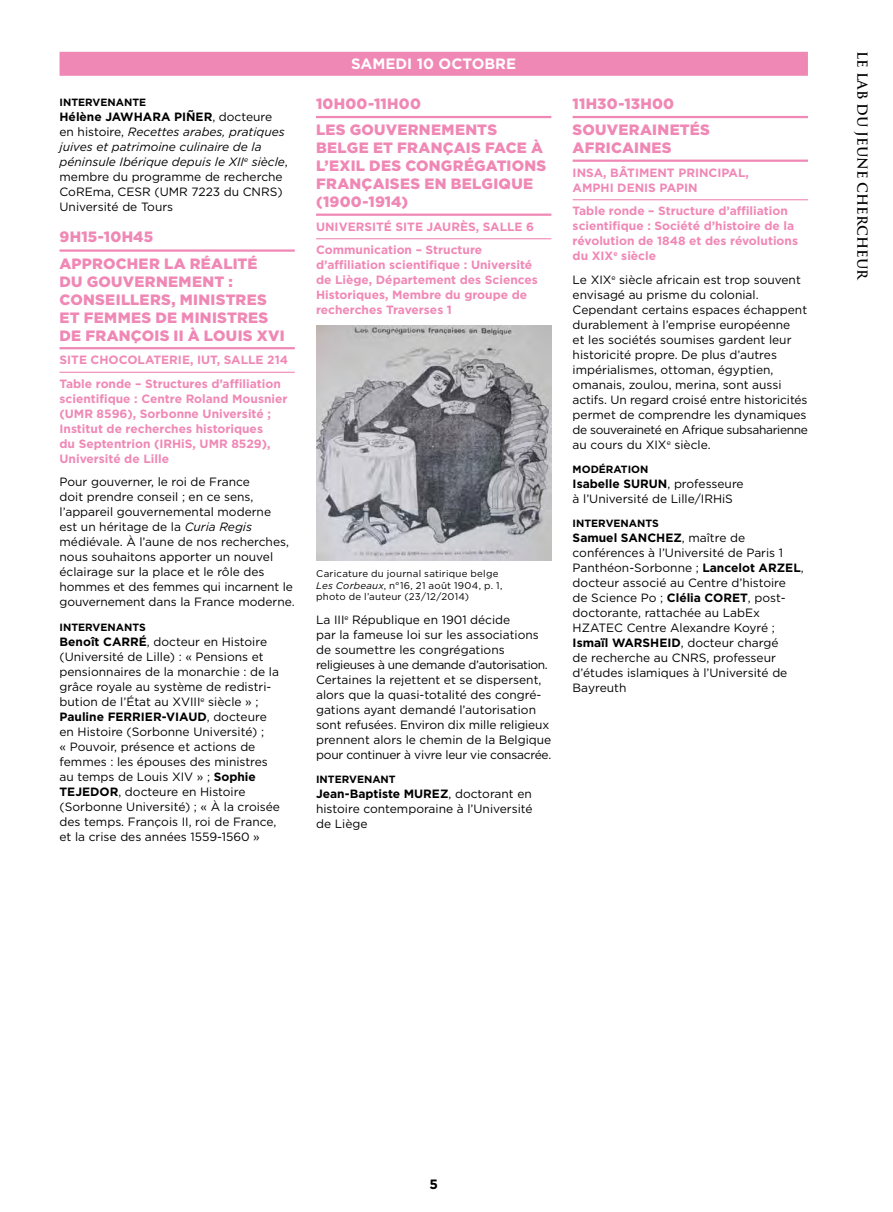
<style>
.page{position:relative;width:893px;height:1212px;background:#fff}
.page>*{position:absolute;margin:0;border:0;box-sizing:border-box;transform-origin:0 0}
.t1{font:900 15px/18px "Gotham";letter-spacing:.015em;color:#f088b6}
.t2{font:700 15px "Gotham";color:#fff}
.t3{font:700 13.5px "Trajan Pro";color:#000}
.t4{font:700 13.5px "Gotham";color:#000}
.t5{font:12px/15px "Gotham";color:#000}
.t6{font:700 12px/15px "Gotham";color:#f088b6}
.t7{font:700 10.5px "Gotham";color:#000}
.t8{font:9.75px/11.7px "Gotham";letter-spacing:.025em;color:#000}
.s1{font-weight:700}
.s2{font-style:italic}
</style>
<div class="page">
<div style="left:60px;top:52px;width:748px;height:24px;background:#f088b6"></div>
<hr style="left:60px;top:249px;width:235px;height:3px;background:#f088b6">
<hr style="left:60px;top:347px;width:235px;height:2px;background:#f088b6">
<hr style="left:60px;top:372px;width:235px;height:1px;background:#f088b6">
<hr style="left:316px;top:116px;width:235px;height:2px;background:#f088b6">
<hr style="left:316px;top:214px;width:235px;height:2px;background:#f088b6">
<hr style="left:316px;top:238px;width:235px;height:1px;background:#f088b6">
<img style="left:316px;top:326px;width:235px;height:235px">
<hr style="left:573px;top:116px;width:235px;height:2px;background:#f088b6">
<hr style="left:573px;top:160px;width:235px;height:2px;background:#f088b6">
<hr style="left:573px;top:199px;width:235px;height:1px;background:#f088b6">
<p class="t7" style="left:60px;top:96px;width:88px">INTERVENANTE</p>
<p class="t5" style="left:60px;top:109px;width:230px"><span class="s1">Hélène JAWHARA PIÑER</span>, docteure en histoire, <span class="s2">Recettes arabes, pratiques juives et patrimoine culinaire de la péninsule Ibérique depuis le XII</span><sup>e</sup> <span class="s2">siècle</span>, membre du programme de recherche CoREma, CESR (UMR 7223 du CNRS)<br>Université de Tours</p>
<p class="t1" style="left:60px;top:223px;width:200px;line-height:26.5px">9H15-10H45<br>APPROCHER LA RÉALITÉ</p>
<p class="t1" style="left:60px;top:272px;width:227px">DU GOUVERNEMENT :<br>CONSEILLERS, MINISTRES<br>ET FEMMES DE MINISTRES<br>DE FRANÇOIS II À LOUIS XVI</p>
<p class="t6" style="left:60px;top:348px;width:230px;line-height:23.5px">SITE CHOCOLATERIE, IUT, SALLE 214<br>Table ronde – Structures d’affiliation</p>
<p class="t6" style="left:60px;top:391px;width:229px">scientifique : Centre Roland Mousnier (UMR 8596), Sorbonne Université ;<br>Institut de recherches historiques<br>du Septentrion (IRHiS, UMR 8529),<br>Université de Lille</p>
<p class="t5" style="left:60px;top:474px;width:237px">Pour gouverner, le roi de France<br>doit prendre conseil ; en ce sens, l’appareil gouvernemental moderne<br>est un héritage de la <span class="s2">Curia Regis </span>médiévale. À l’aune de nos recherches, nous souhaitons apporter un nouvel éclairage sur la place et le rôle des hommes et des femmes qui incarnent le gouvernement dans la France moderne.</p>
<p class="t7" style="left:60px;top:620px;width:88px">INTERVENANTS</p>
<p class="t5" style="left:60px;top:633px;width:222px"><span class="s1">Benoît CARRÉ</span>, docteur en Histoire (Université de Lille) : « Pensions et pensionnaires de la monarchie : de la grâce royale au système de redistri&shy;bution de l’État au XVIII<sup>e</sup> siècle » ; <span class="s1">Pauline FERRIER-VIAUD</span>, docteure en Histoire (Sorbonne Université) ;<br>« Pouvoir, présence et actions de femmes : les épouses des ministres au temps de Louis XIV » ; <span class="s1">Sophie TEJEDOR</span>, docteure en Histoire (Sorbonne Université) ; « À la croisée des temps. François II, roi de France, et la crise des années 1559-1560 »</p>
<p class="t2" style="left:351px;top:54px;width:166px">SAMEDI 10 OCTOBRE</p>
<p class="t1" style="left:316px;top:90px;width:183px;line-height:26.5px">10H00-11H00<br>LES GOUVERNEMENTS</p>
<p class="t1" style="left:316px;top:139px;width:232px">BELGE ET FRANÇAIS FACE À<br>L’EXIL DES CONGRÉGATIONS<br>FRANÇAISES EN BELGIQUE (1900-1914)</p>
<p class="t6" style="left:316px;top:215px;width:220px;line-height:23.5px">UNIVERSITÉ SITE JAURÈS, SALLE 6<br>Communication – Structure</p>
<p class="t6" style="left:316px;top:257px;width:223px">d’affiliation scientifique : Université de Liège, Département des Sciences Historiques, Membre du groupe de recherches Traverses 1</p>
<p class="t8" style="left:316px;top:567px;width:188px">Caricature du journal satirique belge<br><span class="s2">Les Corbeaux</span>, n°16, 21 août 1904, p. 1, photo de l’auteur (23/12/2014)</p>
<p class="t5" style="left:316px;top:612px;width:237px">La III<sup>e</sup> République en 1901 décide<br>par la fameuse loi sur les associations de soumettre les congrégations religieuses à une demande d’autorisation.<br>Certaines la rejettent et se dispersent, alors que la quasi-totalité des congré&shy;gations ayant demandé l’autorisation sont refusées. Environ dix mille religieux prennent alors le chemin de la Belgique pour continuer à vivre leur vie consacrée.</p>
<p class="t7" style="left:316px;top:772px;width:81px">INTERVENANT</p>
<p class="t5" style="left:316px;top:786px;width:218px;text-align:justify"><span class="s1">Jean-Baptiste MUREZ</span>, doctorant en histoire contemporaine à l’Université de Liège</p>
<p class="t1" style="left:573px;top:90px;width:139px;line-height:26.5px">11H30-13H00<br>SOUVERAINETÉS</p>
<p class="t1" style="left:573px;top:139px;width:101px">AFRICAINES</p>
<p class="t6" style="left:573px;top:165px;width:178px">INSA, BÂTIMENT PRINCIPAL,<br>AMPHI DENIS PAPIN</p>
<p class="t6" style="left:573px;top:203px;width:227px">Table ronde – Structure d’affiliation scientifique : Société d’histoire de la révolution de 1848 et des révolutions du XIX<sup>e</sup> siècle</p>
<p class="t5" style="left:573px;top:272px;width:237px">Le XIX<sup>e</sup> siècle africain est trop souvent envisagé au prisme du colonial.<br>Cependant certains espaces échappent durablement à l’emprise européenne<br>et les sociétés soumises gardent leur historicité propre. De plus d’autres impérialismes, ottoman, égyptien, omanais, zoulou, merina, sont aussi actifs. Un regard croisé entre historicités permet de comprendre les dynamiques de souveraineté en Afrique subsaharienne au cours du XIX<sup>e</sup> siècle.</p>
<p class="t7" style="left:573px;top:462px;width:77px">MODÉRATION</p>
<p class="t5" style="left:573px;top:476px;width:173px"><span class="s1">Isabelle SURUN</span>, professeure à l’Université de Lille/IRHiS</p>
<p class="t7" style="left:573px;top:517px;width:88px">INTERVENANTS</p>
<p class="t5" style="left:573px;top:530px;width:233px"><span class="s1">Samuel SANCHEZ</span>, maître de conférences à l’Université de Paris 1<br>Panthéon-Sorbonne ; <span class="s1">Lancelot ARZEL</span>, docteur associé au Centre d’histoire de Science Po ; <span class="s1">Clélia CORET</span>, post&shy;doctorante, rattachée au LabEx<br>HZATEC Centre Alexandre Koyré ;<br><span class="s1">Ismaïl WARSHEID</span>, docteur chargé<br>de recherche au CNRS, professeur d’études islamiques à l’Université de<br>Bayreuth</p>
<p class="t3" style="left:871px;top:51px;width:231px;rotate:90deg">LE LAB DU JEUNE CHERCHEUR</p>
<p class="t4" style="left:429px;top:1175px;width:10px">5</p>
</div>
